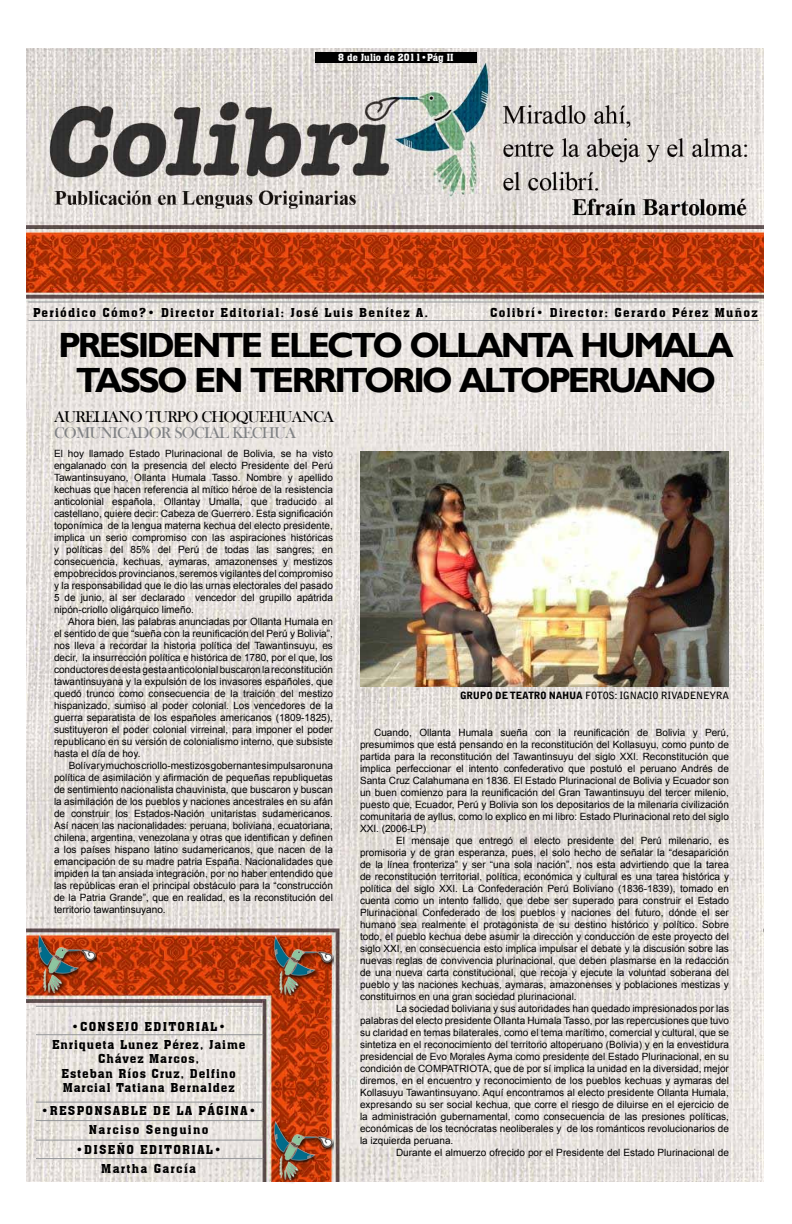
<style>
.page{position:relative;width:792px;height:1224px;background:#fff}
.page>*{position:absolute;margin:0;border:0;box-sizing:border-box;transform-origin:0 0}
.t1{font:700 35px/35px "Gill Sans";letter-spacing:-.075em;color:#000;text-align:center}
.t2{font:16px "Bask Old Face";letter-spacing:-.05em;color:#000}
.t3{font:16px "Bask Old Face";letter-spacing:-.05em;color:#808285}
.t4{font:12px "Aachen BT";letter-spacing:.1em;color:#000;scale:1.04 1}
.t5{font:12px/14.4px "Aachen BT";letter-spacing:.07em;color:#000;text-align:center;scale:1.04 1}
.t6{font:10px/12px "Arial";color:#000;text-align:justify}
.t7{font:700 10px "Bell Gothic Std";letter-spacing:-.025em;color:#000}
.t8{font:9.7px "Aachen BT";color:#fff}
.s1{font-weight:900}
</style>
<div class="page">
<img style="left:26px;top:48px;width:737px;height:1134px">
<div style="left:37px;top:934px;width:60px;height:62px;background:#000;opacity:.75"></div>
<img style="left:36px;top:934px;width:61px;height:59px">
<div style="left:273px;top:936px;width:60px;height:62px;background:#000;opacity:.75"></div>
<img style="left:272px;top:936px;width:61px;height:59px">
<div style="left:273px;top:1121px;width:60px;height:62px;background:#000;opacity:.75"></div>
<img style="left:272px;top:1121px;width:61px;height:59px">
<hr style="left:28px;top:302px;width:731px;height:1px;background:#939598">
<hr style="left:28px;top:320px;width:731px;height:1px;background:#939598">
<hr style="left:36px;top:1006px;width:226px;height:1px;background:#939598">
<hr style="left:36px;top:1140px;width:226px;height:1px;background:#939598">
<hr style="left:36px;top:1102px;width:226px;height:1px;background:#939598">
<hr style="left:36px;top:1034px;width:227px;height:1px;background:#939598">
<hr style="left:36px;top:1158px;width:227px;height:1px;background:#939598">
<hr style="left:36px;top:1120px;width:227px;height:1px;background:#939598">
<div style="left:315px;top:52px;width:162px;height:11px;background:#000"></div>
<img style="left:360px;top:451px;width:369px;height:236px">
<p class="t8" style="left:338px;top:52px;width:113px">8 de Julio de 2011•Pág II</p>
<p class="t4" style="left:33px;top:305px;width:382px">Periódico Cómo?• Director Editorial: José Luis Benítez A.</p>
<p class="t4" style="left:490px;top:305px;width:259px">Colibrí• Director: Gerardo Pérez Muñoz</p>
<h1 class="t1" style="left:58px;top:329px;width:677px">PRESIDENTE ELECTO OLLANTA HUMALA<br>TASSO EN TERRITORIO ALTOPERUANO</h1>
<h2 class="t2" style="left:54px;top:408px;width:271px">AURELIANO TURPO CHOQUEHUANCA</h2>
<h2 class="t3" style="left:54px;top:424px;width:244px">COMUNICADOR SOCIAL KECHUA</h2>
<p class="t6" style="left:54px;top:448px;width:281px">El hoy llamado Estado Plurinacional de Bolivia, se ha visto engalanado con la presencia del electo Presidente del Perú Tawantinsuyano, Ollanta Humala Tasso. Nombre y apellido kechuas que hacen referencia al mítico héroe de la resistencia anticolonial española, Ollantay Umalla, que traducido al castellano, quiere decir: Cabeza de Guerrero. Esta significación toponímica de la lengua materna kechua del electo presidente, implica un serio compromiso con las aspiraciones históricas y políticas del 85% del Perú de todas las sangres; en consecuencia, kechuas, aymaras, amazonenses y mestizos empobrecidos provincianos, seremos vigilantes del compromiso y la responsabilidad que le dio las urnas electorales del pasado 5 de junio, al ser declarado vencedor del grupillo apátrida nipón-criollo oligárquico limeño.</p>
<p class="t6" style="left:54px;top:616px;width:281px;text-indent:14px">Ahora bien, las palabras anunciadas por Ollanta Humala en el sentido de que “sueña con la reunificación del Perú y Bolivia”, nos lleva a recordar la historia política del Tawantinsuyu, es decir, la insurrección política e histórica de 1780, por el que, los conductores de esta gesta anticolonial buscaron la reconstitución tawantinsuyana y la expulsión de los invasores españoles, que quedó trunco como consecuencia de la traición del mestizo hispanizado, sumiso al poder colonial. Los vencedores de la guerra separatista de los españoles americanos (1809-1825), sustituyeron el poder colonial virreinal, para imponer el poder republicano en su versión de colonialismo interno, que subsiste hasta el día de hoy.</p>
<p class="t6" style="left:54px;top:760px;width:281px;text-indent:15px">Bolívar y muchos criollo-mestizos gobernantes impulsaron una política de asimilación y afirmación de pequeñas republiquetas de sentimiento nacionalista chauvinista, que buscaron y buscan la asimilación de los pueblos y naciones ancestrales en su afán de construir los Estados-Nación unitaristas sudamericanos.<br>Así nacen las nacionalidades: peruana, boliviana, ecuatoriana, chilena, argentina, venezolana y otras que identifican y definen a los países hispano latino sudamericanos, que nacen de la emancipación de su madre patria España. Nacionalidades que impiden la tan ansiada integración, por no haber entendido que las repúblicas eran el principal obstáculo para la “construcción de la Patria Grande”, que en realidad, es la reconstitución del territorio tawantinsuyano.</p>
<p class="t4" style="left:71px;top:1019px;width:150px">•Consejo Editorial •</p>
<p class="t5" style="left:52px;top:1037px;width:187px">Enriqueta Lunez Pérez, Jaime<br>Chávez Marcos,<br>Esteban Ríos Cruz, Delfino<br>Marcial Tatiana Bernaldez</p>
<p class="t4" style="left:41px;top:1103px;width:78px">•Responsable</p>
<p class="t4" style="left:153px;top:1103px;width:9px">de</p>
<p class="t4" style="left:176px;top:1103px;width:78px">la página •</p>
<p class="t4" style="left:89px;top:1122px;width:116px">Narciso Senguino</p>
<p class="t4" style="left:76px;top:1142px;width:142px">•diseño editorial •</p>
<p class="t4" style="left:101px;top:1161px;width:93px">Martha García</p>
<p class="t7" style="left:460px;top:690px;width:270px"><span class="s1">GRUPO DE TEATRO NAHUA</span> FOTOS: IGNACIO RIVADENEYRA</p>
<p class="t6" style="left:360px;top:727px;width:371px;text-indent:14px">Cuando, Ollanta Humala sueña con la reunificación de Bolivia y Perú, presumimos que está pensando en la reconstitución del Kollasuyu, como punto de partida para la reconstitución del Tawantinsuyu del siglo XXI. Reconstitución que implica perfeccionar el intento confederativo que postuló el peruano Andrés de Santa Cruz Calahumana en 1836. El Estado Plurinacional de Bolivia y Ecuador son un buen comienzo para la reunificación del Gran Tawantinsuyu del tercer milenio, puesto que, Ecuador, Perú y Bolivia son los depositarios de la milenaria civilización comunitaria de ayllus, como lo explico en mi libro: Estado Plurinacional reto del siglo XXI. (2006-LP)</p>
<p class="t6" style="left:360px;top:835px;width:370px;text-indent:36px">El mensaje que entregó el electo presidente del Perú milenario, es promisoria y de gran esperanza, pues, el solo hecho de señalar la “desaparición de la línea fronteriza” y ser “una sola nación”, nos esta advirtiendo que la tarea de reconstitución territorial, política, económica y cultural es una tarea histórica y política del siglo XXI. La Confederación Perú Boliviano (1836-1839), tomado en cuenta como un intento fallido, que debe ser superado para construir el Estado Plurinacional Confederado de los pueblos y naciones del futuro, dónde el ser humano sea realmente el protagonista de su destino histórico y político. Sobre todo, el pueblo kechua debe asumir la dirección y conducción de este proyecto del siglo XXI, en consecuencia esto implica impulsar el debate y la discusión sobre las nuevas reglas de convivencia plurinacional, que deben plasmarse en la redacción de una nueva carta constitucional, que recoja y ejecute la voluntad soberana del pueblo y las naciones kechuas, aymaras, amazonenses y poblaciones mestizas y constituirnos en una gran sociedad plurinacional.</p>
<p class="t6" style="left:360px;top:1003px;width:371px;text-indent:36px">La sociedad boliviana y sus autoridades han quedado impresionados por las palabras del electo presidente Ollanta Humala Tasso, por las repercusiones que tuvo su claridad en temas bilaterales, como el tema marítimo, comercial y cultural, que se sintetiza en el reconocimiento del territorio altoperuano (Bolivia) y en la envestidura presidencial de Evo Morales Ayma como presidente del Estado Plurinacional, en su condición de COMPATRIOTA, que de por sí implica la unidad en la diversidad, mejor diremos, en el encuentro y reconocimiento de los pueblos kechuas y aymaras del Kollasuyu Tawantinsuyano. Aquí encontramos al electo presidente Ollanta Humala, expresando su ser social kechua, que corre el riesgo de diluirse en el ejercicio de la administración gubernamental, como consecuencia de las presiones políticas, económicas de los tecnócratas neoliberales y de los románticos revolucionarios de la izquierda peruana.</p>
<p class="t6" style="left:396px;top:1147px;width:335px">Durante el almuerzo ofrecido por el Presidente del Estado Plurinacional de</p>
</div>
